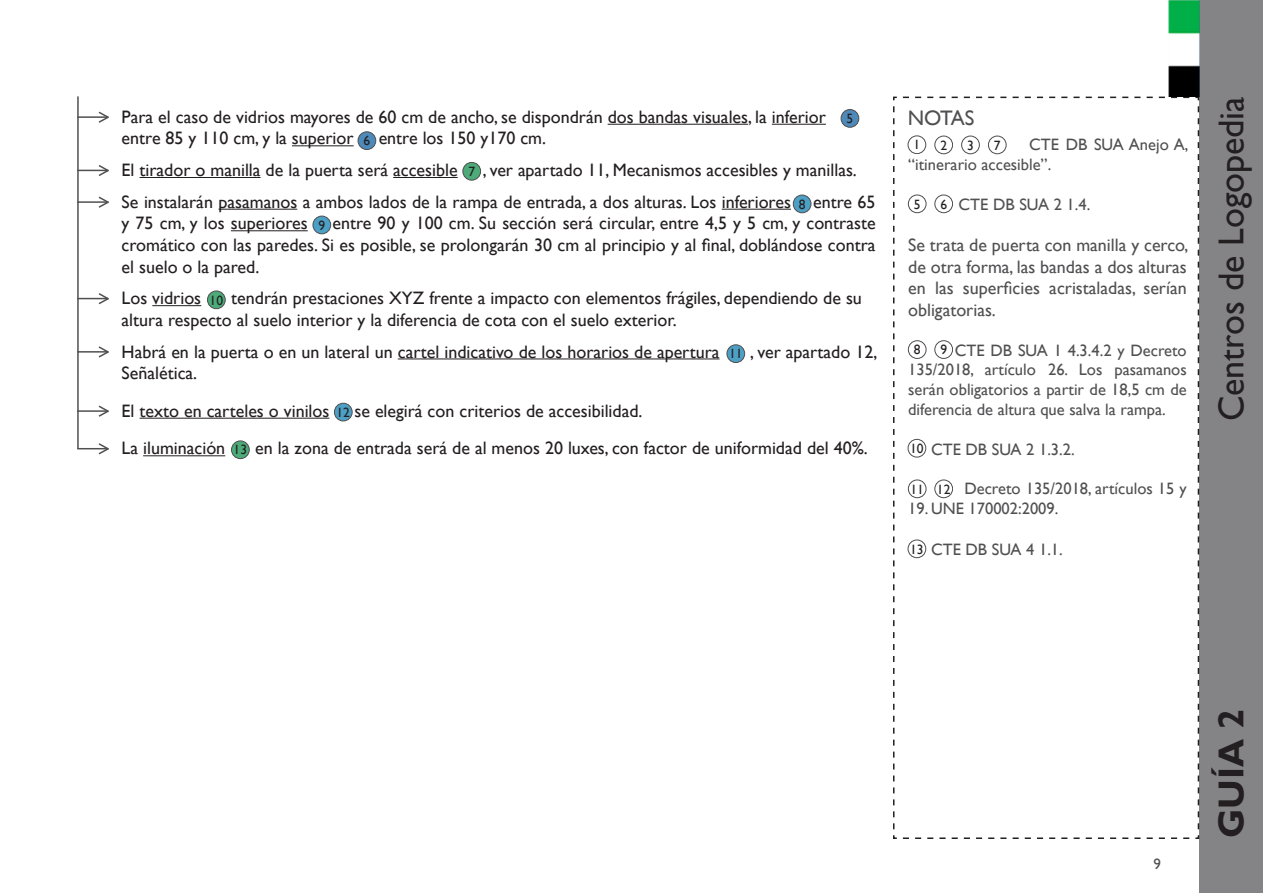
<style>
.page{position:relative;width:1263px;height:893px;background:#fff}
.page>*{position:absolute;margin:0;border:0;box-sizing:border-box;transform-origin:0 0}
.t1{font:36px "Gill Sans";color:#231f20}
.t2{font:700 36px "Gill Sans";color:#231f20}
.t3{font:21px "Gill Sans";letter-spacing:-.03em;color:#505052}
.t4{font:18px/21.6px "Gill Sans";color:#231f20}
.t5{font:18px/21.6px "Gill Sans";color:#505052;text-align:justify}
.t6{font:16.5px/19.8px "Gill Sans";color:#505052}
.t7{font:15px "Gill Sans";color:#505052}
.t8{font:13.5px "Gill Sans";color:#231f20}
</style>
<div class="page">
<div style="left:1199px;top:0;width:64px;height:893px;background:#848486"></div>
<svg style="left:893px;top:96px;width:307px;height:743px"></svg>
<img style="left:1168px;top:0;width:31px;height:97px">
<hr style="left:0;top:97px;width:1px;height:42px;background:#505052">
<div style="left:908px;top:136px;width:18px;height:18px;background:#fff;border-radius:50%"></div>
<div style="left:908px;top:136px;width:18px;height:18px;border:1px solid #000;border-radius:50%"></div>
<div style="left:908px;top:439px;width:18px;height:18px;background:#fff;border-radius:50%"></div>
<div style="left:908px;top:439px;width:18px;height:18px;border:1px solid #000;border-radius:50%"></div>
<div style="left:908px;top:540px;width:18px;height:18px;background:#fff;border-radius:50%"></div>
<div style="left:908px;top:540px;width:18px;height:18px;border:1px solid #000;border-radius:50%"></div>
<div style="left:908px;top:195px;width:18px;height:18px;background:#fff;border-radius:50%"></div>
<div style="left:908px;top:195px;width:18px;height:18px;border:1px solid #000;border-radius:50%"></div>
<div style="left:908px;top:341px;width:18px;height:17px;background:#fff;border-radius:50%"></div>
<div style="left:908px;top:340px;width:18px;height:19px;border:1px solid #000;border-radius:50%"></div>
<div style="left:908px;top:480px;width:18px;height:18px;background:#fff;border-radius:50%"></div>
<div style="left:908px;top:480px;width:18px;height:18px;border:1px solid #000;border-radius:50%"></div>
<div style="left:935px;top:136px;width:17px;height:18px;background:#fff;border-radius:50%"></div>
<div style="left:935px;top:136px;width:18px;height:18px;border:1px solid #000;border-radius:50%"></div>
<div style="left:935px;top:195px;width:17px;height:18px;background:#fff;border-radius:50%"></div>
<div style="left:935px;top:195px;width:18px;height:18px;border:1px solid #000;border-radius:50%"></div>
<div style="left:935px;top:341px;width:17px;height:17px;background:#fff;border-radius:50%"></div>
<div style="left:935px;top:340px;width:18px;height:19px;border:1px solid #000;border-radius:50%"></div>
<div style="left:935px;top:480px;width:17px;height:18px;background:#fff;border-radius:50%"></div>
<div style="left:935px;top:480px;width:18px;height:18px;border:1px solid #000;border-radius:50%"></div>
<div style="left:962px;top:136px;width:17px;height:18px;background:#fff;border-radius:50%"></div>
<div style="left:961px;top:136px;width:18px;height:18px;border:1px solid #000;border-radius:50%"></div>
<div style="left:988px;top:136px;width:18px;height:18px;background:#fff;border-radius:50%"></div>
<div style="left:988px;top:136px;width:18px;height:18px;border:1px solid #000;border-radius:50%"></div>
<hr style="left:77px;top:96px;width:2px;height:353px;background:#505052">
<hr style="left:77px;top:116px;width:31px;height:2px;background:#505052">
<hr style="left:77px;top:170px;width:31px;height:1px;background:#505052">
<hr style="left:77px;top:410px;width:31px;height:2px;background:#505052">
<hr style="left:77px;top:448px;width:31px;height:1px;background:#505052">
<hr style="left:77px;top:201px;width:31px;height:2px;background:#505052">
<hr style="left:77px;top:298px;width:31px;height:1px;background:#505052">
<hr style="left:77px;top:351px;width:31px;height:2px;background:#505052">
<hr style="left:608px;top:124px;width:140px;height:1px;background:#231f20">
<hr style="left:772px;top:124px;width:54px;height:1px;background:#231f20">
<hr style="left:292px;top:145px;width:62px;height:1px;background:#231f20">
<hr style="left:140px;top:177px;width:121px;height:1px;background:#231f20">
<hr style="left:393px;top:177px;width:65px;height:1px;background:#231f20">
<hr style="left:140px;top:418px;width:189px;height:1px;background:#231f20">
<hr style="left:143px;top:455px;width:82px;height:1px;background:#231f20">
<hr style="left:218px;top:209px;width:79px;height:1px;background:#231f20">
<hr style="left:722px;top:209px;width:69px;height:1px;background:#231f20">
<hr style="left:231px;top:230px;width:77px;height:1px;background:#231f20">
<hr style="left:152px;top:305px;width:49px;height:1px;background:#231f20">
<hr style="left:398px;top:358px;width:322px;height:1px;background:#231f20">
<svg style="left:97px;top:111px;width:12px;height:12px"></svg>
<svg style="left:97px;top:165px;width:12px;height:11px"></svg>
<svg style="left:97px;top:405px;width:12px;height:12px"></svg>
<svg style="left:97px;top:443px;width:12px;height:12px"></svg>
<svg style="left:97px;top:196px;width:12px;height:12px"></svg>
<svg style="left:97px;top:293px;width:12px;height:12px"></svg>
<svg style="left:97px;top:346px;width:12px;height:12px"></svg>
<div style="left:841px;top:110px;width:18px;height:17px;background:#4d89b9;border-radius:50%"></div>
<div style="left:841px;top:109px;width:18px;height:18px;border:1px solid #000;border-radius:50%"></div>
<svg style="left:358px;top:132px;width:18px;height:18px"></svg>
<div style="left:358px;top:132px;width:18px;height:18px;border:1px solid #000;border-radius:50%"></div>
<svg style="left:207px;top:291px;width:18px;height:18px"></svg>
<div style="left:207px;top:291px;width:18px;height:18px;border:1px solid #000;border-radius:50%"></div>
<svg style="left:231px;top:441px;width:18px;height:18px"></svg>
<div style="left:231px;top:441px;width:18px;height:18px;border:1px solid #000;border-radius:50%"></div>
<div style="left:463px;top:162px;width:18px;height:18px;background:#4dab79;border-radius:50%"></div>
<div style="left:463px;top:162px;width:18px;height:18px;border:1px solid #000;border-radius:50%"></div>
<svg style="left:313px;top:216px;width:18px;height:18px"></svg>
<div style="left:313px;top:216px;width:18px;height:18px;border:1px solid #000;border-radius:50%"></div>
<svg style="left:334px;top:403px;width:18px;height:18px"></svg>
<div style="left:334px;top:403px;width:18px;height:18px;border:1px solid #000;border-radius:50%"></div>
<div style="left:793px;top:195px;width:18px;height:18px;background:#4da0c5;border-radius:50%"></div>
<div style="left:793px;top:195px;width:18px;height:18px;border:1px solid #000;border-radius:50%"></div>
<svg style="left:727px;top:345px;width:18px;height:18px"></svg>
<div style="left:727px;top:345px;width:18px;height:18px;border:1px solid #000;border-radius:50%"></div>
<p class="t4" style="left:122px;top:106px;width:706px">Para el caso de vidrios mayores de 60 cm de ancho, se dispondrán dos bandas visuales, la inferior</p>
<p class="t4" style="left:122px;top:128px;width:234px">entre 85 y 110 cm, y la superior</p>
<p class="t4" style="left:379px;top:128px;width:169px">entre los 150 y170 cm.</p>
<p class="t4" style="left:122px;top:160px;width:338px">El tirador o manilla de la puerta será accesible</p>
<p class="t4" style="left:483px;top:160px;width:376px">, ver apartado 11, Mecanismos accesibles y manillas.</p>
<p class="t8" style="left:846px;top:111px;width:8px">5</p>
<p class="t8" style="left:363px;top:133px;width:8px">6</p>
<p class="t8" style="left:468px;top:164px;width:8px">7</p>
<p class="t4" style="left:122px;top:191px;width:755px">Se instalarán pasamanos a ambos lados de la rampa de entrada, a dos alturas. Los inferiores entre 65 y 75 cm, y los superiores</p>
<p class="t8" style="left:799px;top:196px;width:8px">8</p>
<p class="t4" style="left:122px;top:213px;width:755px;text-align:justify;text-indent:211px">entre 90 y 100 cm. Su sección será circular, entre 4,5 y 5 cm, y contraste cromático con las paredes. Si es posible, se prolongarán 30 cm al principio y al final, doblándose contra el suelo o la pared.</p>
<p class="t4" style="left:122px;top:288px;width:81px">Los vidrios</p>
<p class="t4" style="left:231px;top:288px;width:632px">tendrán prestaciones XYZ frente a impacto con elementos frágiles, dependiendo de su</p>
<p class="t4" style="left:122px;top:309px;width:557px">altura respecto al suelo interior y la diferencia de cota con el suelo exterior.</p>
<p class="t4" style="left:122px;top:341px;width:599px">Habrá en la puerta o en un lateral un cartel indicativo de los horarios de apertura</p>
<p class="t4" style="left:750px;top:341px;width:129px">, ver apartado 12,</p>
<p class="t4" style="left:122px;top:363px;width:77px">Señalética.</p>
<p class="t8" style="left:318px;top:217px;width:8px">9</p>
<p class="t8" style="left:210px;top:292px;width:15px">10</p>
<p class="t8" style="left:729px;top:346px;width:15px">11</p>
<p class="t4" style="left:122px;top:400px;width:209px">El texto en carteles o vinilos</p>
<p class="t4" style="left:354px;top:400px;width:290px">se elegirá con criterios de accesibilidad.</p>
<p class="t4" style="left:122px;top:438px;width:105px">La iluminación</p>
<p class="t4" style="left:255px;top:438px;width:614px">en la zona de entrada será de al menos 20 luxes, con factor de uniformidad del 40%.</p>
<p class="t8" style="left:337px;top:404px;width:15px">12</p>
<p class="t8" style="left:234px;top:442px;width:15px">13</p>
<p class="t3" style="left:908px;top:105px;width:68px">NOTAS</p>
<p class="t6" style="left:908px;top:135px;width:282px;text-indent:121px">CTE DB SUA Anejo A, “itinerario accesible”.</p>
<p class="t6" style="left:959px;top:195px;width:133px">CTE DB SUA 2 1.4.</p>
<p class="t5" style="left:908px;top:235px;width:282px">Se trata de puerta con manilla y cerco, de otra forma, las bandas a dos alturas en las superficies acristaladas, serían obligatorias.</p>
<p class="t6" style="left:908px;top:340px;width:280px;text-align:justify;text-indent:47px">CTE DB SUA 1 4.3.4.2 y Decreto 135/2018, artículo 26. Los pasamanos serán obligatorios a partir de 18,5 cm de diferencia de altura que salva la rampa.</p>
<p class="t6" style="left:931px;top:439px;width:145px">CTE DB SUA 2 1.3.2.</p>
<p class="t6" style="left:964px;top:479px;width:224px">Decreto 135/2018, artículos 15 y</p>
<p class="t6" style="left:908px;top:499px;width:152px">19. UNE 170002:2009.</p>
<p class="t6" style="left:931px;top:540px;width:133px">CTE DB SUA 4 1.1.</p>
<p class="t8" style="left:913px;top:137px;width:8px">1</p>
<p class="t8" style="left:967px;top:137px;width:8px">3</p>
<p class="t8" style="left:994px;top:137px;width:8px">7</p>
<p class="t8" style="left:940px;top:137px;width:8px">2</p>
<p class="t8" style="left:940px;top:196px;width:8px">6</p>
<p class="t8" style="left:914px;top:196px;width:8px">5</p>
<p class="t8" style="left:914px;top:342px;width:8px">8</p>
<p class="t8" style="left:940px;top:342px;width:8px">9</p>
<p class="t8" style="left:910px;top:440px;width:15px">10</p>
<p class="t8" style="left:937px;top:481px;width:15px">12</p>
<p class="t8" style="left:910px;top:481px;width:15px">11</p>
<p class="t8" style="left:910px;top:541px;width:15px">13</p>
<h1 class="t1" style="left:1210px;top:421px;width:326px;rotate:-90deg">Centros de Logopedia</h1>
<p class="t7" style="left:1153px;top:855px;width:9px">9</p>
<h1 class="t2" style="left:1210px;top:838px;width:130px;rotate:-90deg">GUÍA 2</h1>
</div>
